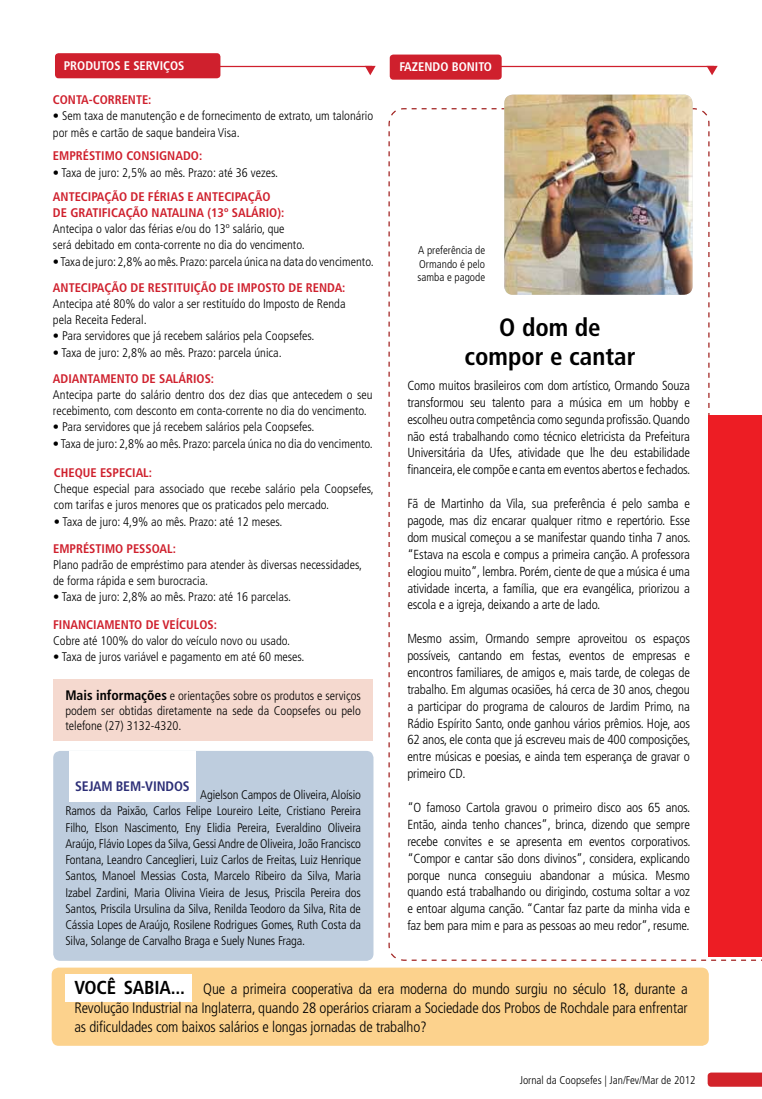
<style>
.page{position:relative;width:762px;height:1099px;background:#fff}
.page>*{position:absolute;margin:0;border:0;box-sizing:border-box;transform-origin:0 0}
.t1{font:condensed 25px/28.8px "Frutiger 67 Bold";color:#000;text-align:center}
.t2{font:300 condensed 15px/18.8px "Frutiger";letter-spacing:-.01em;color:#000;text-align:justify}
.t3{font:condensed 13.75px "Frutiger 67 Bold";letter-spacing:-.01em;color:#2d2f77}
.t4{font:300 condensed 13.12px/16.9px "Frutiger";letter-spacing:-.01em;color:#000;text-align:justify}
.t5{font:300 condensed 12.5px/16.2px "Frutiger";color:#000}
.t6{font:condensed 12.5px "Frutiger 67 Bold";color:#cf202d}
.t7{font:condensed 12.5px "Frutiger 67 Bold";color:#fff}
.t8{font:300 condensed 11.25px/13.8px "Frutiger";color:#000;text-align:justify}
.s1{font-family:"Frutiger 67 Bold";font-weight:400;font-size:13.75px}
.s2{font-family:"Frutiger 67 Bold";font-weight:400;font-size:18.75px}
</style>
<div class="page">
<svg style="left:707px;top:1072px;width:55px;height:14px"></svg>
<div style="left:53px;top:751px;width:320px;height:209px;background:#becdde;border-radius:7px"></div>
<div style="left:69px;top:751px;width:127px;height:50px;background:#fff"></div>
<div style="left:53px;top:679px;width:319px;height:61px;background:#f5d9cf"></div>
<div style="left:52px;top:967px;width:657px;height:78px;background:#fcd28d;border-radius:7px"></div>
<div style="left:65px;top:973px;width:126px;height:28px;background:#fff"></div>
<div style="left:55px;top:53px;width:165px;height:25px;background:#cf202d;border-radius:4px"></div>
<hr style="left:120px;top:66px;width:252px;height:1px;background:#cf202d">
<svg style="left:365px;top:66px;width:11px;height:9px"></svg>
<hr style="left:454px;top:66px;width:260px;height:1px;background:#cf202d">
<svg style="left:706px;top:66px;width:12px;height:9px"></svg>
<div style="left:390px;top:55px;width:112px;height:25px;background:#cf202d;border-radius:4px"></div>
<svg style="left:388px;top:107px;width:374px;height:854px"></svg>
<img style="left:504px;top:95px;width:188px;height:200px">
<div style="left:709px;top:415px;width:53px;height:542px;background:#ed1d24"></div>
<p class="t7" style="left:64px;top:58px;width:15px">PROD</p>
<p class="t7" style="left:93px;top:58px;width:93px">UTOS E SERVIÇOS</p>
<p class="t6" style="left:53px;top:92px;width:100px">CONTA-CORRENTE:</p>
<p class="t5" style="left:53px;top:108px;width:322px">• Sem taxa de manutenção e de fornecimento de extrato, um talonário por mês e cartão de saque bandeira Visa.</p>
<p class="t6" style="left:53px;top:148px;width:9px">EMP</p>
<p class="t6" style="left:76px;top:148px;width:128px">RÉSTIMO CONSIG NADO:</p>
<p class="t5" style="left:53px;top:164px;width:227px">• Taxa de juro: 2,5% ao mês. Prazo: até 36 vezes.</p>
<p class="t6" style="left:53px;top:189px;width:35px">ANTECIPA</p>
<p class="t6" style="left:105px;top:189px;width:127px">ÇÃO DE FÉRIAS E ANTECIPA</p>
<p class="t6" style="left:248px;top:189px;width:24px">ÇÃO</p>
<p class="t6" style="left:53px;top:205px;width:52px">DE GRATIFICA</p>
<p class="t6" style="left:126px;top:205px;width:160px">ÇÃO NATALINA (13º SALÁRIO):</p>
<p class="t5" style="left:53px;top:221px;width:253px">Antecipa o valor das férias e/ou do 13º salário, que será debitado em conta-corrente no dia do vencimento.</p>
<p class="t5" style="left:53px;top:253px;width:322px">• Taxa de juro: 2,8% ao mês. Prazo: parcela única na data do vencimento.</p>
<p class="t6" style="left:53px;top:280px;width:35px">ANTECIPA</p>
<p class="t6" style="left:105px;top:280px;width:242px">ÇÃO DE RESTITUIÇÃO DE IMPOSTO DE RENDA:</p>
<p class="t5" style="left:53px;top:295px;width:294px">Antecipa até 80% do valor a ser restituído do Imposto de Renda pela Receita Federal.</p>
<p class="t5" style="left:53px;top:328px;width:263px">• Para servidores que já recebem salários pela Coopsefes.</p>
<p class="t5" style="left:53px;top:344px;width:230px">• Taxa de juro: 2,8% ao mês. Prazo: parcela única.</p>
<p class="t6" style="left:53px;top:371px;width:163px">ADIANTAM ENTO DE SALÁRIOS:</p>
<p class="t5" style="left:53px;top:386px;width:321px">Antecipa parte do salário dentro dos dez dias que antecedem o seu recebimento, com desconto em conta-corrente no dia do vencimento.</p>
<p class="t5" style="left:53px;top:419px;width:263px">• Para servidores que já recebem salários pela Coopsefes.</p>
<p class="t5" style="left:53px;top:435px;width:321px">• Taxa de juro: 2,8% ao mês. Prazo: parcela única no dia do vencimento.</p>
<p class="t6" style="left:54px;top:465px;width:100px">CHEQUE ESPECIAL:</p>
<p class="t5" style="left:54px;top:481px;width:321px">Cheque especial para associado que recebe salário pela Coopsefes, com tarifas e juros menores que os praticados pelo mercado.</p>
<p class="t5" style="left:54px;top:513px;width:230px">• Taxa de juro: 4,9% ao mês. Prazo: até 12 meses.</p>
<p class="t6" style="left:53px;top:541px;width:9px">EMP</p>
<p class="t6" style="left:76px;top:541px;width:101px">RÉSTIMO PESSOAL:</p>
<p class="t5" style="left:53px;top:556px;width:310px">Plano padrão de empréstimo para atender às diversas necessidades, de forma rápida e sem burocracia.</p>
<p class="t5" style="left:53px;top:589px;width:239px">• Taxa de juro: 2,8% ao mês. Prazo: até 16 parcelas.</p>
<p class="t6" style="left:53px;top:617px;width:69px">FINANCIAMENTO</p>
<p class="t6" style="left:146px;top:617px;width:73px">DE VEÍCULOS:</p>
<p class="t5" style="left:53px;top:633px;width:239px">Cobre até 100% do valor do veículo novo ou usado.</p>
<p class="t5" style="left:53px;top:649px;width:253px">• Taxa de juros variável e pagamento em até 60 meses.</p>
<p class="t5" style="left:65px;top:688px;width:297px;line-height:15px;text-align:justify"><span class="s1">MAIS INFORMAÇÕES</span> e orientações sobre os produtos e serviços podem ser obtidas diretamente na sede da Coopsefes ou pelo telefone (27) 3132-4320.</p>
<p class="t3" style="left:75px;top:778px;width:91px">SEJAM BE M-VINDO</p>
<p class="t3" style="left:183px;top:778px;width:8px">S</p>
<p class="t5" style="left:65px;top:786px;width:297px;text-align:justify;text-indent:135px">Agielson Campos de Oliveira, Aloísio Ramos da Paixão, Carlos Felipe Loureiro Leite, Cristiano Pereira Filho, Elson Nascimento, Eny Elidia Pereira, Everaldino Oliveira Araújo, Flávio Lopes da Silva, Gessi Andre de Oliveira, João Francisco Fontana, Leandro Canceglieri, Luiz Carlos de Freitas, Luiz Henrique Santos, Manoel Messias Costa, Marcelo Ribeiro da Silva, Maria Izabel Zardini, Maria Olivina Vieira de Jesus, Priscila Pereira dos Santos, Priscila Ursulina da Silva, Renilda Teodoro da Silva, Rita de Cássia Lopes de Araújo, Rosilene Rodrigues Gomes, Ruth Costa da Silva, Solange de Carvalho Braga e Suely Nunes Fraga.</p>
<p class="t7" style="left:399px;top:60px;width:94px">FAZENDO BONITO</p>
<p class="t8" style="left:417px;top:243px;width:69px">A preferência de Ormando é pelo samba e pagode</p>
<h1 class="t1" style="left:464px;top:313px;width:172px">O DOM DE<br>COMPOR E CANTAR</h1>
<p class="t4" style="left:407px;top:377px;width:285px">Como muitos brasileiros com dom artístico, Ormando Souza transformou seu talento para a música em um hobby e escolheu outra competência como segunda profissão. Quando não está trabalhando como técnico eletricista da Prefeitura Universitária da Ufes, atividade que lhe deu estabilidade financeira, ele compõe e canta em eventos abertos e fechados.</p>
<p class="t4" style="left:407px;top:495px;width:285px">Fã de Martinho da Vila, sua preferência é pelo samba e pagode, mas diz encarar qualquer ritmo e repertório. Esse dom musical começou a se manifestar quando tinha 7 anos. “Estava na escola e compus a primeira canção. A professora elogiou muito”, lembra. Porém, ciente de que a música é uma atividade incerta, a família, que era evangélica, priorizou a escola e a igreja, deixando a arte de lado.</p>
<p class="t4" style="left:407px;top:630px;width:285px">Mesmo assim, Ormando sempre aproveitou os espaços possíveis, cantando em festas, eventos de empresas e encontros familiares, de amigos e, mais tarde, de colegas de trabalho. Em algumas ocasiões, há cerca de 30 anos, chegou a participar do programa de calouros de Jardim Primo, na Rádio Espírito Santo, onde ganhou vários prêmios. Hoje, aos 62 anos, ele conta que já escreveu mais de 400 composições, entre músicas e poesias, e ainda tem esperança de gravar o primeiro CD.</p>
<p class="t4" style="left:407px;top:799px;width:285px">“O famoso Cartola gravou o primeiro disco aos 65 anos.<br>Então, ainda tenho chances”, brinca, dizendo que sempre recebe convites e se apresenta em eventos corporativos. “Compor e cantar são dons divinos”, considera, explicando porque nunca conseguiu abandonar a música. Mesmo quando está trabalhando ou dirigindo, costuma soltar a voz e entoar alguma canção. “Cantar faz parte da minha vida e faz bem para mim e para as pessoas ao meu redor”, resume.</p>
<p class="t2" style="left:74px;top:980px;width:615px"><span class="s2">VOCÊ SABIA...</span> Que a primeira cooperativa da era moderna do mundo surgiu no século 18, durante a Revolução Industrial na Inglaterra, quando 28 operários criaram a Sociedade dos Probos de Rochdale para enfrentar as dificuldades com baixos salários e longas jornadas de trabalho?</p>
<p class="t8" style="left:520px;top:1072px;width:177px">Jornal da Coopsefes | Jan/Fev/Mar de 2012</p>
</div>
